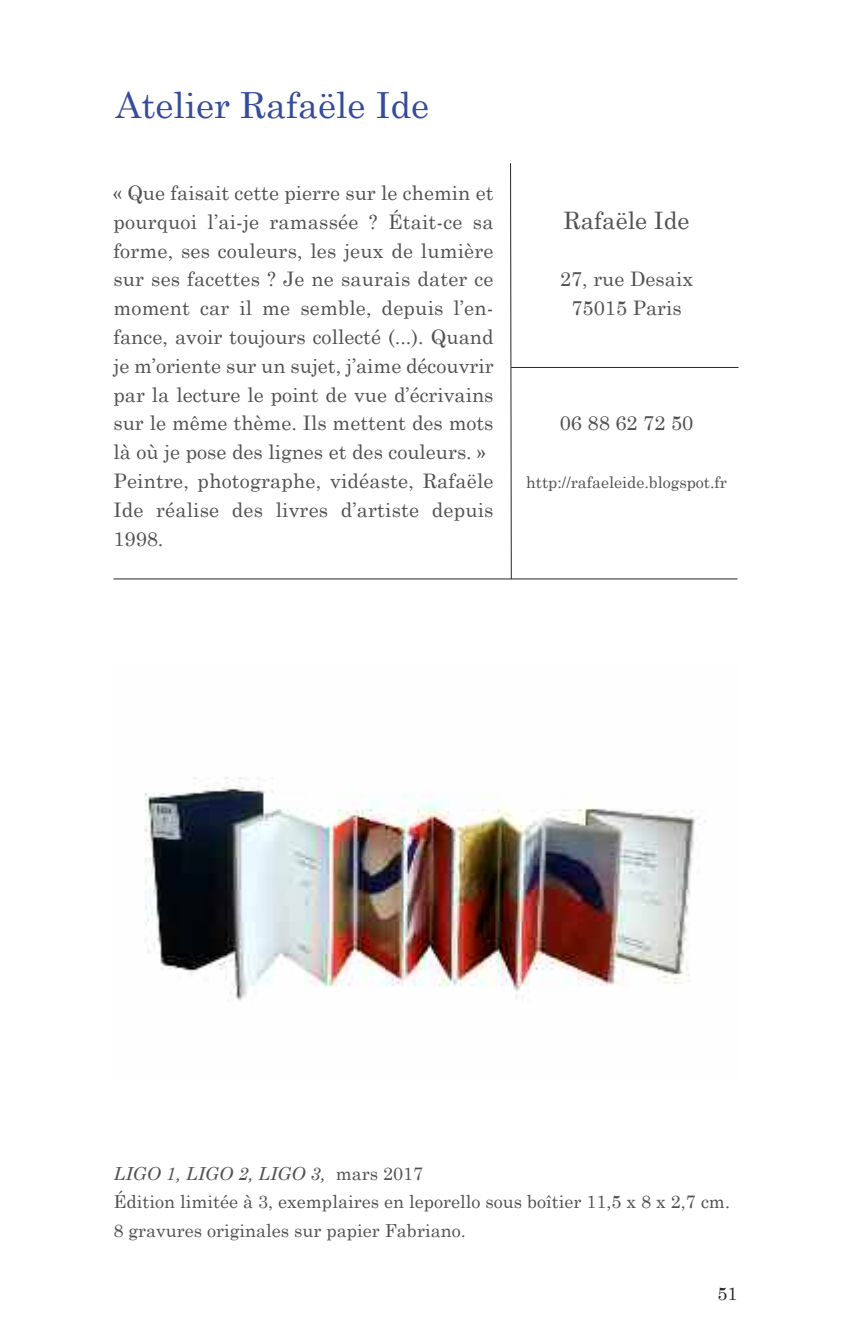
<style>
.page{position:relative;width:851px;height:1333px;background:#fff}
.page>*{position:absolute;margin:0;border:0;box-sizing:border-box;transform-origin:0 0}
.t1{font:36px "Century Schoolbook";color:#354b9c}
.t2{font:24px "Century Schoolbook";color:#525152}
.t3{font:20px/28.8px "Century Schoolbook";color:#525152}
.t4{font:18px/28.8px "Century Schoolbook";color:#525152}
.t5{font:18px "Century Schoolbook";color:#272627}
.t6{font:16px "Century Schoolbook";color:#525152}
.s1{font-style:italic}
</style>
<div class="page">
<img style="left:144px;top:777px;width:562px;height:224px">
<svg style="left:510px;top:163px;width:1px;height:415px"></svg>
<hr style="left:113px;top:578px;width:624px;height:1px;background:#272627">
<hr style="left:511px;top:367px;width:227px;height:1px;background:#272627">
<h1 class="t1" style="left:115px;top:82px;width:315px">Atelier Rafaële Ide</h1>
<p class="t3" style="left:113px;top:178px;width:381px">« Que faisait cette pierre sur le chemin et pourquoi l’ai-je ramassée ? Était-ce sa forme, ses couleurs, les jeux de lumière sur ses facettes ? Je ne saurais dater ce moment car il me semble, depuis l’en&shy;fance, avoir toujours collecté (...). Quand je m’oriente sur un sujet, j’aime découvrir par la lecture le point de vue d’écrivains sur le même thème. Ils mettent des mots là où je pose des lignes et des couleurs. » Peintre, photographe, vidéaste, Rafaële Ide réalise des livres d’artiste depuis 1998.</p>
<p class="t2" style="left:563px;top:205px;width:127px">Rafaële Ide</p>
<p class="t3" style="left:560px;top:264px;width:134px;text-align:center">27, rue Desaix<br>75015 Paris</p>
<p class="t3" style="left:559px;top:408px;width:135px">06 88 62 72 50</p>
<p class="t6" style="left:526px;top:472px;width:202px">http://rafaeleide.blogspot.fr</p>
<p class="t4" style="left:113px;top:1158px;width:618px"><span class="s1">LIGO 1, LIGO 2, LIGO 3,</span> mars 2017<br>Édition limitée à 3, exemplaires en leporello sous boîtier 11,5 x 8 x 2,7 cm.<br>8 gravures originales sur papier Fabriano.</p>
<p class="t5" style="left:717px;top:1281px;width:22px">51</p>
</div>
